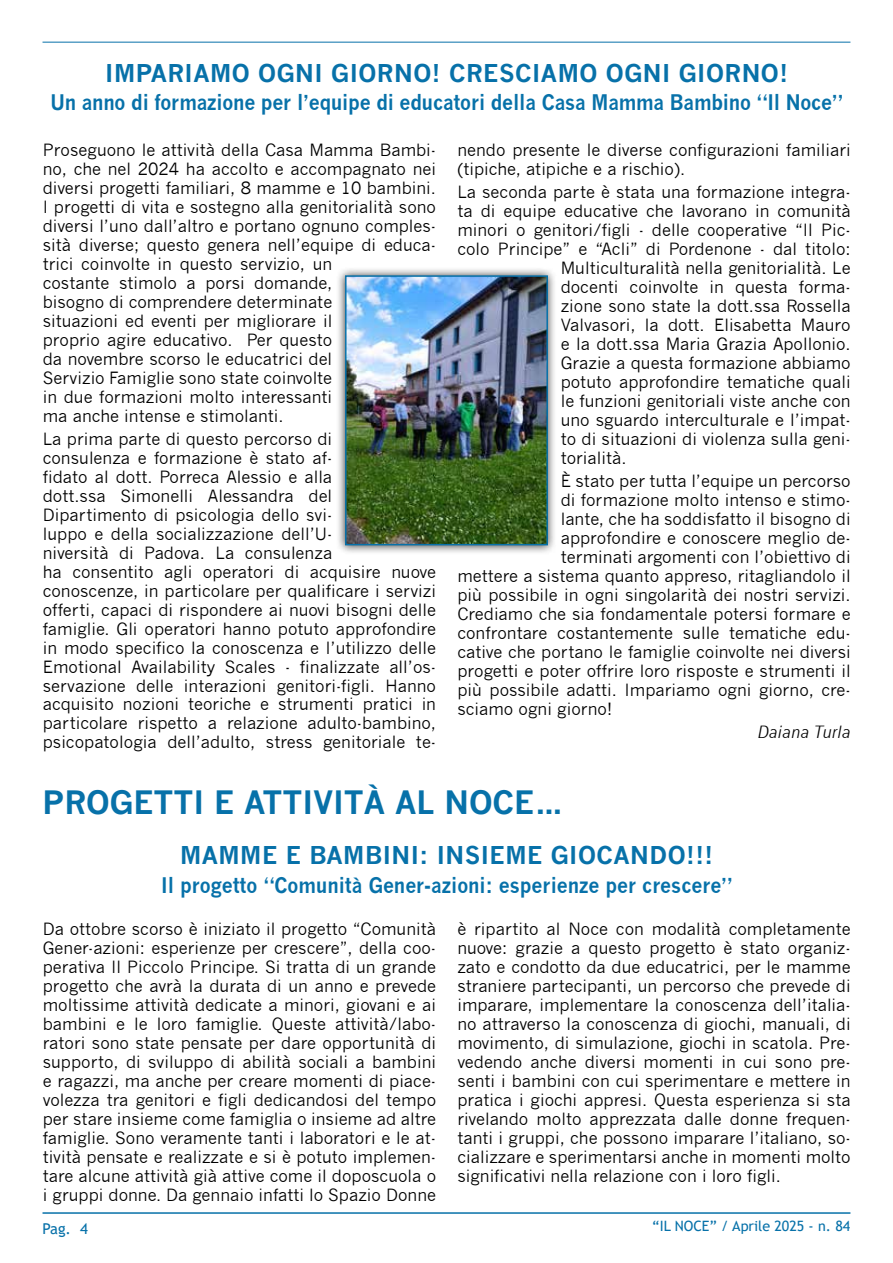
<style>
.page{position:relative;width:893px;height:1263px;background:#fff}
.page>*{position:absolute;margin:0;border:0;box-sizing:border-box;transform-origin:0 0}
.t1{font:700 31.5px "News Gothic";color:#0771a9}
.t2{font:700 24px "News Gothic";letter-spacing:.02em;color:#0771a9}
.t3{font:700 21px "News Gothic";letter-spacing:-.01em;color:#0771a9;scale:.91 1}
.t4{font:16.5px/18.9px "News Gothic";color:#000}
.t5{font:italic 16.5px "News Gothic";color:#000}
.t6{font:15px "Trebuchet MS";color:#0771a9}
.t7{font:14.25px "Trebuchet MS";color:#0771a9}
</style>
<div class="page">
<hr style="left:43px;top:1212px;width:807px;height:2px;background:#0771a9">
<hr style="left:43px;top:42px;width:807px;height:1px;background:#0771a9">
<div style="left:336px;top:266px;width:221px;height:289px;background:#000;opacity:.75"></div>
<img style="left:348px;top:278px;width:197px;height:264px">
<div style="left:345px;top:275px;width:203px;height:270px;border:2px solid #0771a9"></div>
<h2 class="t2" style="left:105px;top:59px;width:684px">IMPARIAMO OGNI GIORNO! CRESCIAMO OGNI GIORNO!</h2>
<p class="t3" style="left:50px;top:90px;width:872px">Un anno di formazione per l’equipe di educatori della Casa Mamma Bambino “Il Noce”</p>
<p class="t4" style="left:43px;top:140px;width:395px">Proseguono le attività della Casa Mamma Bambi&shy;no, che nel 2024 ha accolto e accompagnato nei diversi progetti familiari, 8 mamme e 10 bambini.<br>I progetti di vita e sostegno alla genitorialità sono diversi l’uno dall’altro e portano ognuno comples&shy;sità diverse; questo genera nell’equipe di educa&shy;trici coinvolte in questo servizio, un<br>costante stimolo a porsi domande,<br>bisogno di comprendere determinate<br>situazioni ed eventi per migliorare il<br>proprio agire educativo. Per questo<br>da novembre scorso le educatrici del<br>Servizio Famiglie sono state coinvolte<br>in due formazioni molto interessanti<br>ma anche intense e stimolanti.</p>
<p class="t4" style="left:43px;top:429px;width:395px">La prima parte di questo percorso di<br>consulenza e formazione è stato af-<br>fidato al dott. Porreca Alessio e alla<br>dott.ssa Simonelli Alessandra del Dipartimento di psicologia dello svi-<br>luppo e della socializzazione dell’U-<br>niversità di Padova. La consulenza<br>ha consentito agli operatori di acquisire nuove conoscenze, in particolare per qualificare i servizi offerti, capaci di rispondere ai nuovi bisogni delle famiglie. Gli operatori hanno potuto approfondire in modo specifico la conoscenza e l’utilizzo delle Emotional Availability Scales - finalizzate all’os&shy;servazione delle interazioni genitori-figli. Hanno acquisito nozioni teoriche e strumenti pratici in particolare rispetto a relazione adulto-bambino, psicopatologia dell’adulto, stress genitoriale te-</p>
<p class="t4" style="left:457px;top:140px;width:395px">nendo presente le diverse configurazioni familiari (tipiche, atipiche e a rischio).</p>
<p class="t4" style="left:457px;top:183px;width:395px">La seconda parte è stata una formazione integra-</p>
<p class="t4" style="left:457px;top:202px;width:395px">ta di equipe educative che lavorano in comunità</p>
<p class="t4" style="left:457px;top:221px;width:395px">minori o genitori/figli - delle cooperative “Il Pic-</p>
<p class="t4" style="left:457px;top:240px;width:395px">colo Principe” e “Acli” di Pordenone - dal titolo:</p>
<p class="t4" style="left:561px;top:259px;width:291px">Multiculturalità nella genitorialità. Le</p>
<p class="t4" style="left:561px;top:278px;width:291px">docenti coinvolte in questa forma-</p>
<p class="t4" style="left:561px;top:297px;width:292px">zione sono state la dott.ssa Rossella</p>
<p class="t4" style="left:561px;top:316px;width:291px">Valvasori, la dott. Elisabetta Mauro</p>
<p class="t4" style="left:561px;top:334px;width:291px">e la dott.ssa Maria Grazia Apollonio.</p>
<p class="t4" style="left:561px;top:353px;width:291px">Grazie a questa formazione abbiamo</p>
<p class="t4" style="left:561px;top:372px;width:291px">potuto approfondire tematiche quali</p>
<p class="t4" style="left:561px;top:391px;width:291px">le funzioni genitoriali viste anche con</p>
<p class="t4" style="left:561px;top:410px;width:291px">uno sguardo interculturale e l’impat-</p>
<p class="t4" style="left:561px;top:429px;width:292px">to di situazioni di violenza sulla geni-</p>
<p class="t4" style="left:561px;top:448px;width:67px">torialità.</p>
<p class="t4" style="left:561px;top:472px;width:291px">È stato per tutta l’equipe un percorso</p>
<p class="t4" style="left:561px;top:491px;width:291px">di formazione molto intenso e stimo-</p>
<p class="t4" style="left:561px;top:510px;width:291px">lante, che ha soddisfatto il bisogno di</p>
<p class="t4" style="left:561px;top:529px;width:291px">approfondire e conoscere meglio de-</p>
<p class="t4" style="left:561px;top:547px;width:291px">terminati argomenti con l’obiettivo di</p>
<p class="t4" style="left:457px;top:566px;width:395px">mettere a sistema quanto appreso, ritagliandolo il</p>
<p class="t4" style="left:457px;top:585px;width:395px">più possibile in ogni singolarità dei nostri servizi.</p>
<p class="t4" style="left:457px;top:604px;width:395px">Crediamo che sia fondamentale potersi formare e</p>
<p class="t4" style="left:457px;top:623px;width:395px">confrontare costantemente sulle tematiche edu-</p>
<p class="t4" style="left:457px;top:642px;width:395px">cative che portano le famiglie coinvolte nei diversi</p>
<p class="t4" style="left:457px;top:661px;width:395px">progetti e poter offrire loro risposte e strumenti il</p>
<p class="t4" style="left:457px;top:680px;width:395px">più possibile adatti. Impariamo ogni giorno, cre-</p>
<p class="t4" style="left:457px;top:699px;width:156px">sciamo ogni giorno!</p>
<p class="t5" style="left:757px;top:722px;width:95px">Daiana Turla</p>
<h1 class="t1" style="left:43px;top:783px;width:523px">PROGETTI E ATTIVITÀ AL NOCE…</h1>
<h2 class="t2" style="left:180px;top:841px;width:535px">MAMME E BAMBINI: INSIEME GIOCANDO!!!</h2>
<p class="t3" style="left:161px;top:872px;width:629px">Il progetto “Comunità Gener-azioni: esperienze per crescere”</p>
<p class="t4" style="left:43px;top:920px;width:395px;text-align:justify">Da ottobre scorso è iniziato il progetto “Comunità Gener-azioni: esperienze per crescere”, della coo&shy;perativa Il Piccolo Principe. Si tratta di un grande progetto che avrà la durata di un anno e prevede moltissime attività dedicate a minori, giovani e ai bambini e le loro famiglie. Queste attività/labo&shy;ratori sono state pensate per dare opportunità di supporto, di sviluppo di abilità sociali a bambini e ragazzi, ma anche per creare momenti di piace&shy;volezza tra genitori e figli dedicandosi del tempo per stare insieme come famiglia o insieme ad altre famiglie. Sono veramente tanti i laboratori e le at&shy;tività pensate e realizzate e si è potuto implemen&shy;tare alcune attività già attive come il doposcuola o i gruppi donne. Da gennaio infatti lo Spazio Donne</p>
<p class="t4" style="left:457px;top:920px;width:395px;text-align:justify">è ripartito al Noce con modalità completamente nuove: grazie a questo progetto è stato organiz&shy;zato e condotto da due educatrici, per le mamme straniere partecipanti, un percorso che prevede di imparare, implementare la conoscenza dell’italia&shy;no attraverso la conoscenza di giochi, manuali, di movimento, di simulazione, giochi in scatola. Pre&shy;vedendo anche diversi momenti in cui sono pre&shy;senti i bambini con cui sperimentare e mettere in pratica i giochi appresi. Questa esperienza si sta rivelando molto apprezzata dalle donne frequen&shy;tanti i gruppi, che possono imparare l’italiano, so&shy;cializzare e sperimentarsi anche in momenti molto significativi nella relazione con i loro figli.</p>
<p class="t6" style="left:43px;top:1219px;width:47px">Pag. 4</p>
<p class="t7" style="left:652px;top:1217px;width:200px">“IL NOCE” / Aprile 2025 - n. 84</p>
</div>
